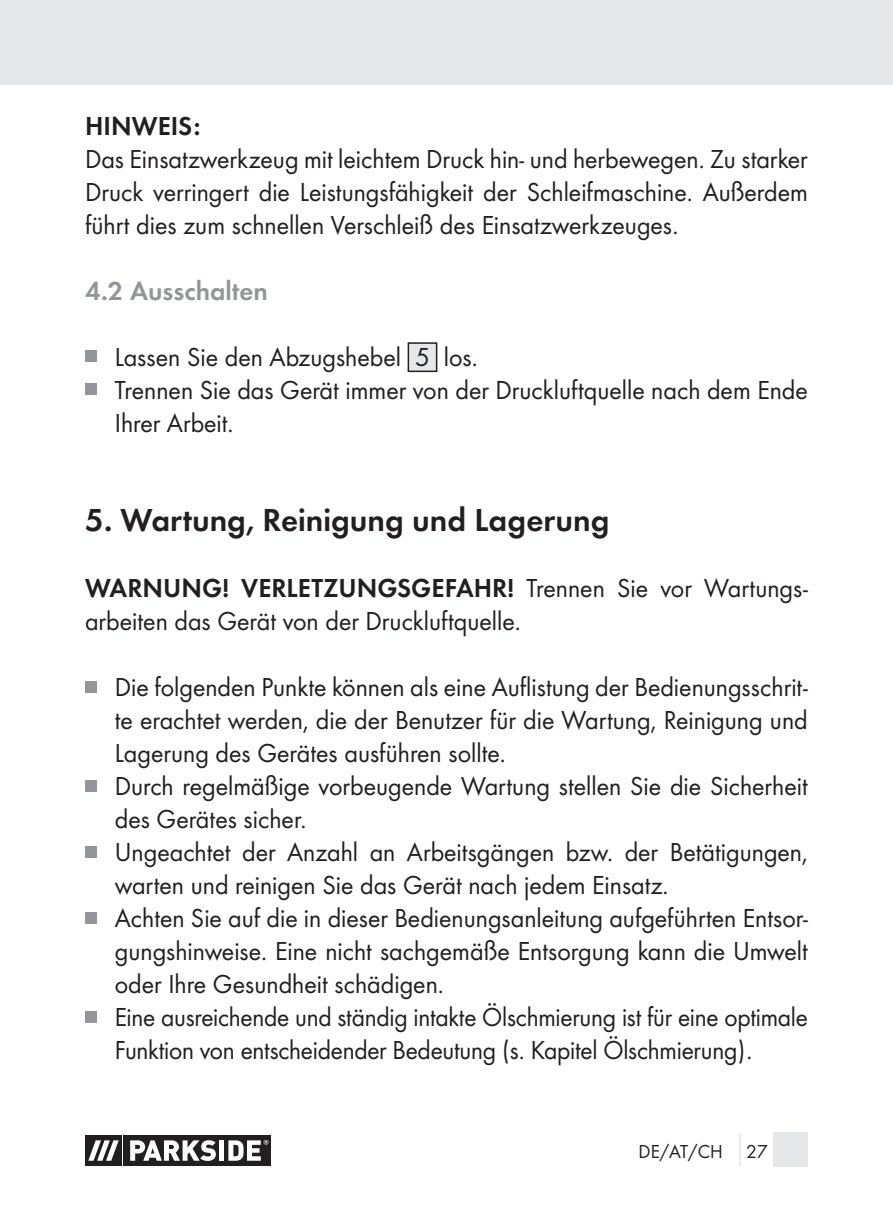
<style>
.page{position:relative;width:893px;height:1208px;background:#fff}
.page>*{position:absolute;margin:0;border:0;box-sizing:border-box;transform-origin:0 0}
.t1{font:600 33px "Futura Pro";color:#231f20}
.t2{font:27px/33px "Futura Pro";color:#231f20}
.t3{font:600 27px "Futura Pro";color:#939598}
.t4{font:600 27px "Futura Pro";color:#231f20}
.t5{font:19.5px "Futura Pro";color:#231f20}
.s1{font-weight:600}
</style>
<div class="page">
<svg style="left:85px;top:1135px;width:186px;height:31px"></svg>
<div style="left:85px;top:1135px;width:37px;height:30px;background:#231f20"></div>
<div style="left:124px;top:1135px;width:147px;height:30px;background:#231f20"></div>
<svg style="left:88px;top:1140px;width:31px;height:20px"></svg>
<svg style="left:130px;top:1140px;width:86px;height:20px"></svg>
<div style="left:219px;top:1140px;width:5px;height:20px;background:#fff"></div>
<svg style="left:228px;top:1140px;width:41px;height:20px"></svg>
<div style="left:774px;top:1132px;width:34px;height:34px;background:#e6e7e9"></div>
<hr style="left:739px;top:1132px;width:2px;height:34px;background:#e6e7e9">
<div style="left:0;top:0;width:893px;height:85px;background:#e6e7e9"></div>
<div style="left:85px;top:351px;width:11px;height:11px;background:#939598"></div>
<div style="left:408px;top:343px;width:29px;height:28px;background:#e6e7e9"></div>
<div style="left:408px;top:342px;width:29px;height:30px;border:2px solid #231f20"></div>
<div style="left:85px;top:384px;width:11px;height:11px;background:#939598"></div>
<div style="left:85px;top:681px;width:11px;height:11px;background:#939598"></div>
<div style="left:85px;top:780px;width:11px;height:11px;background:#939598"></div>
<div style="left:85px;top:846px;width:11px;height:11px;background:#939598"></div>
<div style="left:85px;top:912px;width:11px;height:11px;background:#939598"></div>
<div style="left:85px;top:1011px;width:11px;height:11px;background:#939598"></div>
<p class="t4" style="left:85px;top:106px;width:117px">HINWEIS:</p>
<p class="t2" style="left:85px;top:141px;width:724px;text-align:justify">Das Einsatzwerkzeug mit leichtem Druck hin- und herbewegen. Zu starker Druck verringert die Leistungsfähigkeit der Schleifmaschine. Außerdem führt dies zum schnellen Verschleiß des Einsatzwerkzeuges.</p>
<p class="t3" style="left:85px;top:271px;width:184px">4.2 Ausschalten</p>
<p class="t2" style="left:115px;top:339px;width:695px">Lassen Sie den Abzugshebel 5 los.<br>Trennen Sie das Gerät immer von der Druckluftquelle nach dem Ende<br>Ihrer Arbeit.</p>
<p class="t1" style="left:85px;top:496px;width:526px">5. Wartung, Reinigung und Lagerung</p>
<p class="t2" style="left:85px;top:570px;width:724px"><span class="s1">WARNUNG! VERLETZUNGSGEFAHR!</span> Trennen Sie vor Wartungs&shy;arbeiten das Gerät von der Druckluftquelle.</p>
<p class="t2" style="left:115px;top:669px;width:695px">Die folgenden Punkte können als eine Auflistung der Bedienungsschrit&shy;te erachtet werden, die der Benutzer für die Wartung, Reinigung und Lagerung des Gerätes ausführen sollte.<br>Durch regelmäßige vorbeugende Wartung stellen Sie die Sicherheit des Gerätes sicher.<br>Ungeachtet der Anzahl an Arbeitsgängen bzw. der Betätigungen, warten und reinigen Sie das Gerät nach jedem Einsatz.<br>Achten Sie auf die in dieser Bedienungsanleitung aufgeführten Entsor&shy;gungshinweise. Eine nicht sachgemäße Entsorgung kann die Umwelt oder Ihre Gesundheit schädigen.<br>Eine ausreichende und ständig intakte Ölschmierung ist für eine optimale Funktion von entscheidender Bedeutung (s. Kapitel Ölschmierung).</p>
<p class="t5" style="left:639px;top:1138px;width:131px">DE/AT/CH 27</p>
</div>
